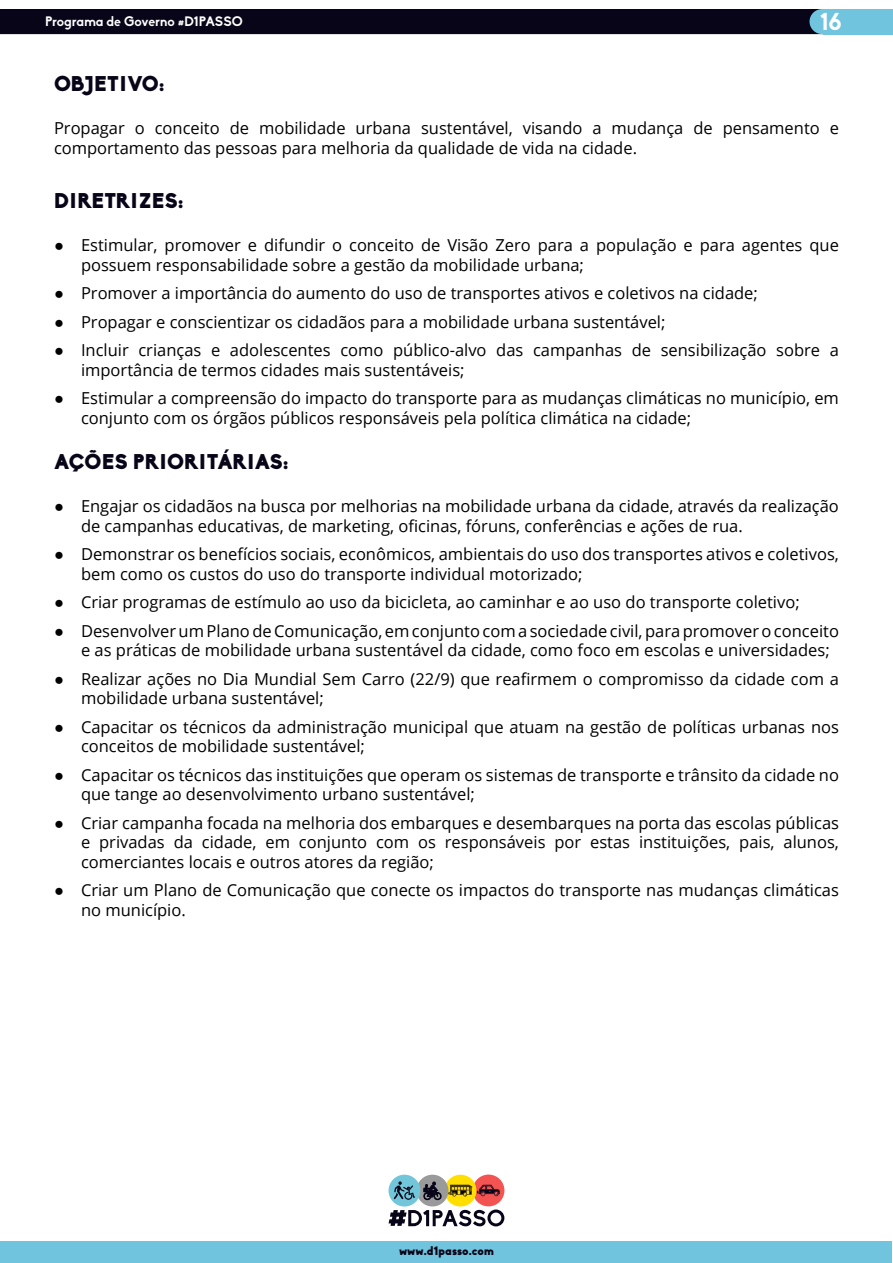
<style>
.page{position:relative;width:893px;height:1263px;background:#fff}
.page>*{position:absolute;margin:0;border:0;box-sizing:border-box;transform-origin:0 0}
.t1{font:700 24px "Biko";color:#fff}
.t2{font:900 21px "Biko";color:#080518}
.t3{font:900 21px "Biko";letter-spacing:.02em;color:#080518}
.t4{font:16.5px/19.5px "Open Sans";color:#000}
.t5{font:700 13.5px "Biko";color:#fff}
.t6{font:900 12px "Biko";color:#080518}
.s1{font-family:"Arial"}
</style>
<div class="page">
<div style="left:1px;top:10px;width:839px;height:23px;background:#080518"></div>
<div style="left:0;top:9px;width:841px;height:25px;border:2px solid #080518"></div>
<div style="left:473px;top:1174px;width:31px;height:32px;background:#f35451;border-radius:50%"></div>
<div style="left:445px;top:1175px;width:31px;height:31px;background:#ffde00;border-radius:50%"></div>
<svg style="left:448px;top:1185px;width:52px;height:11px"></svg>
<svg style="left:389px;top:1209px;width:115px;height:17px"></svg>
<div style="left:417px;top:1175px;width:31px;height:31px;background:#9a9a9a;border-radius:50%"></div>
<svg style="left:423px;top:1181px;width:19px;height:20px"></svg>
<div style="left:389px;top:1175px;width:31px;height:31px;background:#71c6d9;border-radius:50%"></div>
<svg style="left:394px;top:1181px;width:21px;height:19px"></svg>
<div style="left:823px;top:9px;width:70px;height:25px;background:#70c4de"></div>
<div style="left:809px;top:9px;width:26px;height:25px;background:#70c4de;border-radius:50%"></div>
<div style="left:1px;top:1241px;width:891px;height:22px;background:#70c4de"></div>
<p class="t5" style="left:45px;top:13px;width:199px">Programa de Governo #D1PASSO</p>
<h1 class="t1" style="left:820px;top:7px;width:23px">16</h1>
<p class="t2" style="left:54px;top:70px;width:112px">OBJETIVO:</p>
<p class="t4" style="left:54px;top:118px;width:786px">Propagar o conceito de mobilidade urbana sustentável, visando a mudança de pensamento e comportamento das pessoas para melhoria da qualidade de vida na cidade.</p>
<p class="t3" style="left:54px;top:187px;width:131px">DIRETRIZES:</p>
<p class="t4" style="left:81px;top:235px;width:759px;text-indent:-27px"><span class="s1">●</span> Estimular, promover e difundir o conceito de Visão Zero para a população e para agentes que possuem responsabilidade sobre a gestão da mobilidade urbana;</p>
<p class="t4" style="left:54px;top:283px;width:705px"><span class="s1">●</span> Promover a importância do aumento do uso de transportes ativos e coletivos na cidade;</p>
<p class="t4" style="left:54px;top:312px;width:613px"><span class="s1">●</span> Propagar e conscientizar os cidadãos para a mobilidade urbana sustentável;</p>
<p class="t4" style="left:81px;top:340px;width:759px;text-indent:-27px"><span class="s1">●</span> Incluir crianças e adolescentes como público-alvo das campanhas de sensibilização sobre a importância de termos cidades mais sustentáveis;</p>
<p class="t4" style="left:81px;top:388px;width:759px;text-indent:-27px"><span class="s1">●</span> Estimular a compreensão do impacto do transporte para as mudanças climáticas no município, em conjunto com os órgãos públicos responsáveis pela política climática na cidade;</p>
<p class="t2" style="left:54px;top:448px;width:236px">AÇÕES PRIORITÁRIAS:</p>
<p class="t4" style="left:81px;top:496px;width:759px;text-indent:-27px"><span class="s1">●</span> Engajar os cidadãos na busca por melhorias na mobilidade urbana da cidade, através da realização de campanhas educativas, de marketing, oficinas, fóruns, conferências e ações de rua.</p>
<p class="t4" style="left:81px;top:544px;width:759px;text-indent:-27px"><span class="s1">●</span> Demonstrar os benefícios sociais, econômicos, ambientais do uso dos transportes ativos e coletivos, bem como os custos do uso do transporte individual motorizado;</p>
<p class="t4" style="left:54px;top:592px;width:747px"><span class="s1">●</span> Criar programas de estímulo ao uso da bicicleta, ao caminhar e ao uso do transporte coletivo;</p>
<p class="t4" style="left:81px;top:621px;width:759px;text-indent:-27px"><span class="s1">●</span> Desenvolver um Plano de Comunicação, em conjunto com a sociedade civil, para promover o conceito e as práticas de mobilidade urbana sustentável da cidade, como foco em escolas e universidades;</p>
<p class="t4" style="left:81px;top:669px;width:759px;text-indent:-27px"><span class="s1">●</span> Realizar ações no Dia Mundial Sem Carro (22/9) que reafirmem o compromisso da cidade com a mobilidade urbana sustentável;</p>
<p class="t4" style="left:81px;top:717px;width:759px;text-indent:-27px"><span class="s1">●</span> Capacitar os técnicos da administração municipal que atuam na gestão de políticas urbanas nos conceitos de mobilidade sustentável;</p>
<p class="t4" style="left:81px;top:765px;width:759px;text-indent:-27px"><span class="s1">●</span> Capacitar os técnicos das instituições que operam os sistemas de transporte e trânsito da cidade no que tange ao desenvolvimento urbano sustentável;</p>
<p class="t4" style="left:81px;top:813px;width:759px;text-align:justify;text-indent:-27px"><span class="s1">●</span> Criar campanha focada na melhoria dos embarques e desembarques na porta das escolas públicas e privadas da cidade, em conjunto com os responsáveis por estas instituições, pais, alunos, comerciantes locais e outros atores da região;</p>
<p class="t4" style="left:81px;top:880px;width:759px;text-indent:-27px"><span class="s1">●</span> Criar um Plano de Comunicação que conecte os impactos do transporte nas mudanças climáticas no município.</p>
<p class="t6" style="left:399px;top:1243px;width:96px">www.d1passo.com</p>
</div>
